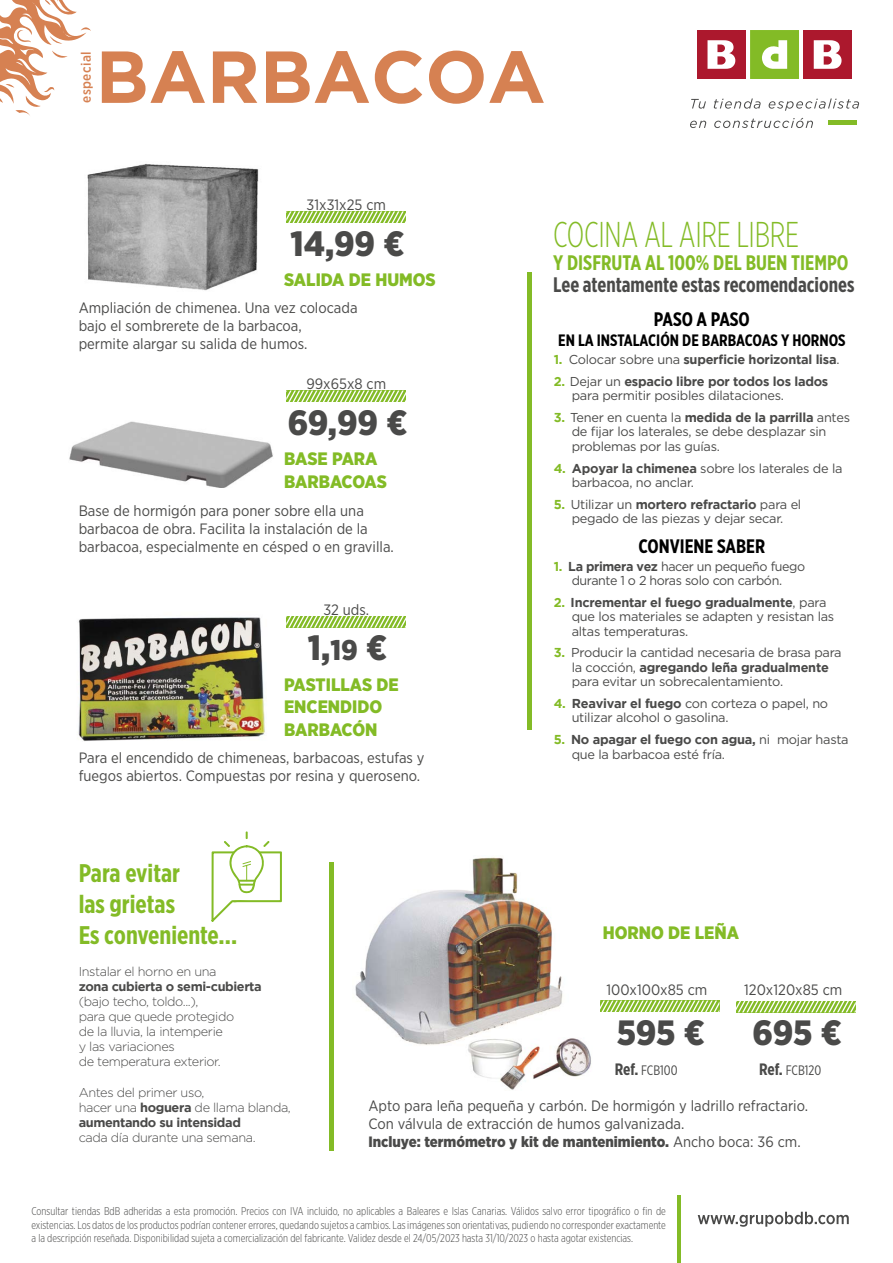
<style>
.page{position:relative;width:893px;height:1263px;background:#fff}
.page>*{position:absolute;margin:0;border:0;box-sizing:border-box;transform-origin:0 0}
.t1{font:700 73.5px "Gotham";color:#d68152}
.t2{font:300 35.85px "Gotham X Narrow";letter-spacing:-.01em;color:#83bb26;scale:.87 1}
.t3{font:900 35.1px "Gotham Narrow";letter-spacing:-.005em;color:#4a4a49}
.t4{font:700 25.5px/30.6px "Gotham X Narrow";color:#83bb26}
.t5{font:700 21px "Gotham X Narrow";color:#4a4a49;scale:.96 1}
.t6{font:700 21px "Gotham X Narrow";color:#83bb26;scale:.96 1}
.t7{font:700 19.5px "Gotham X Narrow";color:#000}
.t8{font:900 18px/22.5px "Gotham Narrow";color:#83bb26}
.t9{font:700 16.5px "Gotham X Narrow";color:#000}
.t10{font:15px/18px "Gotham Narrow";color:#4a4a49}
.t11{font:13.65px "Gotham X Narrow";color:#4a4a49}
.t12{font:500 13.65px "Gotham Narrow";letter-spacing:.03em;color:#d68152}
.t13{font:12.9px/14.4px "Gotham";letter-spacing:-.02em;color:#4a4a49}
.t14{font:700 12.9px "Gotham";letter-spacing:-.02em;color:#4a4a49}
.t15{font:300 12.75px/15px "Gotham";letter-spacing:-.03em;color:#4a4a49}
.t16{font:700 12.75px "Gotham";letter-spacing:-.03em;color:#4a4a49}
.t17{font:300 11.25px/13.4px "Gotham X Narrow";color:#4a4a49;text-align:justify}
.s1{font-size:28.5px}
.s2{color:#83bb26}
.s3{font-weight:400}
.s4{font-weight:700;color:#83bb26}
.s5{font-weight:700}
.s6{font-weight:700;font-size:16.5px}
.s7{font-weight:900}
</style>
<div class="page">
<div style="left:697px;top:30px;width:49px;height:49px;background:#ac182d"></div>
<div style="left:750px;top:30px;width:49px;height:49px;background:#83bb26"></div>
<div style="left:803px;top:30px;width:49px;height:49px;background:#ac182d"></div>
<svg style="left:707px;top:40px;width:28px;height:29px"></svg>
<svg style="left:814px;top:40px;width:27px;height:29px"></svg>
<svg style="left:762px;top:40px;width:25px;height:29px"></svg>
<svg style="left:691px;top:99px;width:15px;height:10px"></svg>
<svg style="left:714px;top:98px;width:47px;height:11px"></svg>
<svg style="left:769px;top:98px;width:90px;height:13px"></svg>
<svg style="left:690px;top:121px;width:16px;height:7px"></svg>
<svg style="left:714px;top:118px;width:99px;height:10px"></svg>
<div style="left:828px;top:120px;width:29px;height:5px;background:#83bb26"></div>
<svg style="left:0;top:0;width:91px;height:116px"></svg>
<hr style="left:677px;top:1195px;width:4px;height:68px;background:#83bb26">
<svg style="left:698px;top:1212px;width:151px;height:15px"></svg>
<img style="left:355px;top:857px;width:208px;height:188px">
<svg style="left:600px;top:1000px;width:119px;height:12px"></svg>
<svg style="left:736px;top:1001px;width:120px;height:11px"></svg>
<svg style="left:286px;top:616px;width:120px;height:12px"></svg>
<img style="left:78px;top:617px;width:187px;height:124px">
<svg style="left:286px;top:390px;width:120px;height:12px"></svg>
<img style="left:69px;top:421px;width:204px;height:67px">
<svg style="left:286px;top:211px;width:120px;height:12px"></svg>
<img style="left:87px;top:164px;width:172px;height:127px">
<hr style="left:528px;top:272px;width:4px;height:457px;background:#83bb26">
<img style="left:461px;top:1030px;width:87px;height:60px">
<img style="left:532px;top:1037px;width:59px;height:42px">
<svg style="left:211px;top:831px;width:71px;height:91px"></svg>
<hr style="left:330px;top:862px;width:4px;height:288px;background:#83bb26">
<p class="t12" style="left:78px;top:103px;width:53px;rotate:-90deg">especial</p>
<h1 class="t1" style="left:96px;top:34px;width:451px">BARBACOA</h1>
<p class="t10" style="left:307px;top:196px;width:81px">31x31x25 cm</p>
<h3 class="t3" style="left:291px;top:220px;width:115px">14,99 €</h3>
<h3 class="t8" style="left:284px;top:268px;width:153px">SALIDA DE HUMOS</h3>
<p class="t10" style="left:79px;top:299px;width:280px">Ampliación de chimenea. Una vez colocada bajo el sombrerete de la barbacoa,<br>permite alargar su salida de humos.</p>
<p class="t10" style="left:306px;top:375px;width:81px">99x65x8 cm</p>
<h3 class="t3" style="left:288px;top:399px;width:121px">69,99 €</h3>
<h3 class="t8" style="left:284px;top:447px;width:104px">BASE PARA<br>BARBACOAS</h3>
<p class="t10" style="left:79px;top:501px;width:317px">Base de hormigón para poner sobre ella una barbacoa de obra. Facilita la instalación de la barbacoa, especialmente en césped o en gravilla.</p>
<p class="t10" style="left:323px;top:600px;width:47px">32 uds.</p>
<h3 class="t3" style="left:308px;top:625px;width:81px">1,<span class="s1">19</span> €</h3>
<h3 class="t8" style="left:284px;top:673px;width:116px">PASTILLAS DE<br>ENCENDIDO<br>BARBACÓN</h3>
<p class="t10" style="left:79px;top:748px;width:347px">Para el encendido de chimeneas, barbacoas, estufas y fuegos abiertos. Compuestas por resina y queroseno.</p>
<h3 class="t4" style="left:79px;top:858px;width:160px">Para evitar<br>las grietas<br>Es conveniente...</h3>
<h2 class="t2" style="left:553px;top:214px;width:284px">COCINA AL AIRE LIBRE</h2>
<h3 class="t6" style="left:553px;top:250px;width:309px">Y DISFRUTA AL 100% DEL BUEN TIEMPO</h3>
<h3 class="t5" style="left:553px;top:272px;width:315px">Lee atentamente estas recomendaciones</h3>
<h3 class="t7" style="left:654px;top:307px;width:97px">PASO A PASO</h3>
<p class="t9" style="left:558px;top:330px;width:289px">EN LA INSTALACIÓN DE BARBACOAS Y HORNOS</p>
<p class="t14" style="left:554px;top:352px;width:287px"><span class="s2">1.</span> <span class="s3">Colocar sobre una</span> superficie horizontal lisa<span class="s3">.</span></p>
<p class="t13" style="left:572px;top:374px;width:258px;text-indent:-18px"><span class="s4">2.</span> Dejar un <span class="s5">espacio libre por todos los lados </span>para permitir posibles dilataciones.</p>
<p class="t13" style="left:572px;top:410px;width:280px;text-indent:-18px"><span class="s4">3.</span> Tener en cuenta la <span class="s5">medida de la parrilla</span> antes de fijar los laterales, se debe desplazar sin problemas por las guías.</p>
<p class="t13" style="left:572px;top:461px;width:272px;text-indent:-18px"><span class="s4">4.</span> <span class="s5">Apoyar la chimenea</span> sobre los laterales de la barbacoa, no anclar.</p>
<p class="t13" style="left:554px;top:497px;width:249px;text-align:center"><span class="s4">5.</span> Utilizar un <span class="s5">mortero refractario</span> para el pegado de las piezas y dejar secar.</p>
<p class="t13" style="left:554px;top:558px;width:253px;text-align:center"><span class="s4">1.</span> <span class="s5">La primera vez</span> hacer un pequeño fuego durante 1 o 2 horas solo con carbón.</p>
<p class="t13" style="left:572px;top:595px;width:264px;text-indent:-18px"><span class="s4">2.</span> <span class="s5">Incrementar el fuego gradualmente</span>, para que los materiales se adapten y resistan las altas temperaturas.</p>
<p class="t13" style="left:572px;top:645px;width:271px;text-indent:-18px"><span class="s4">3.</span> Producir la cantidad necesaria de brasa para la cocción, <span class="s5">agregando leña gradualmente </span>para evitar un sobrecalentamiento.</p>
<p class="t13" style="left:572px;top:696px;width:258px;text-indent:-18px"><span class="s4">4.</span> <span class="s5">Reavivar el fuego</span> con corteza o papel, no utilizar alcohol o gasolina.</p>
<p class="t13" style="left:572px;top:732px;width:278px;text-indent:-18px"><span class="s4">5.</span> <span class="s5">No apagar el fuego con agua,</span> ni mojar hasta que la barbacoa esté fría.</p>
<h3 class="t7" style="left:638px;top:534px;width:128px">CONVIENE SABER</h3>
<h3 class="t8" style="left:603px;top:921px;width:138px">HORNO DE LEÑA</h3>
<p class="t15" style="left:79px;top:963px;width:139px">Instalar el horno en una</p>
<p class="t16" style="left:79px;top:979px;width:185px">zona cubierta o semi-cubierta</p>
<p class="t15" style="left:79px;top:993px;width:157px">(bajo techo, toldo...),<br>para que quede protegido de la lluvia, la intemperie<br>y las variaciones<br>de temperatura exterior.</p>
<p class="t15" style="left:79px;top:1085px;width:214px">Antes del primer uso,<br>hacer una <span class="s5">hoguera</span> de llama blanda, <span class="s5">aumentando su intensidad</span></p>
<p class="t15" style="left:79px;top:1130px;width:178px">cada día durante una semana.</p>
<p class="t10" style="left:606px;top:980px;width:102px">100x100x85 cm</p>
<p class="t10" style="left:744px;top:980px;width:100px">120x120x85 cm</p>
<h3 class="t3" style="left:617px;top:1009px;width:89px">595 €</h3>
<h3 class="t3" style="left:753px;top:1009px;width:90px">695 €</h3>
<p class="t11" style="left:615px;top:1062px;width:64px"><span class="s6">Ref.</span> FCB100</p>
<p class="t11" style="left:759px;top:1062px;width:64px"><span class="s6">Ref.</span> FCB120</p>
<p class="t10" style="left:368px;top:1096px;width:441px">Apto para leña pequeña y carbón. De hormigón y ladrillo refractario.<br>Con válvula de extracción de humos galvanizada.<br><span class="s7">Incluye: termómetro y kit de mantenimiento.</span> Ancho boca: 36 cm.</p>
<p class="t17" style="left:31px;top:1204px;width:636px">Consultar tiendas BdB adheridas a esta promoción. Precios con IVA incluido, no aplicables a Baleares e Islas Canarias. Válidos salvo error tipográfico o fin de existencias. Los datos de los productos podrían contener errores, quedando sujetos a cambios. Las imágenes son orientativas, pudiendo no corresponder exactamente a la descripción reseñada. Disponibilidad sujeta a comercialización del fabricante. Validez desde el 24/05/2023 hasta 31/10/2023 o hasta agotar existencias.</p>
</div>
